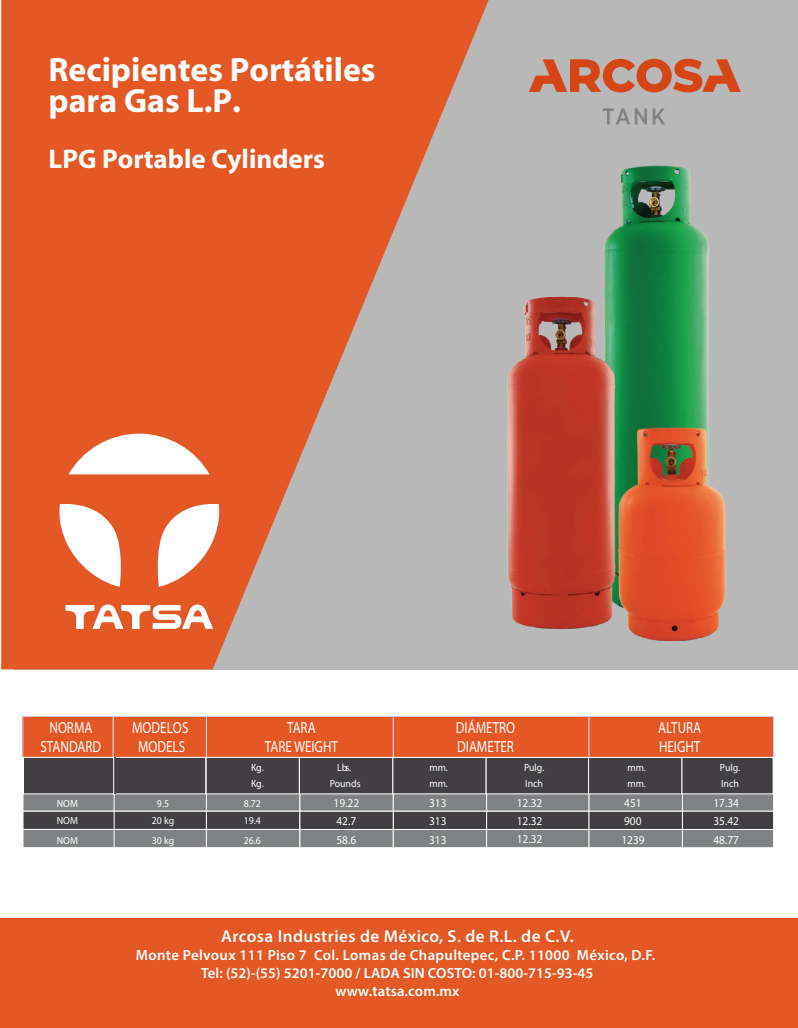
<style>
.page{position:relative;width:798px;height:1028px;background:#fff}
.page>*{position:absolute;margin:0;border:0;box-sizing:border-box;transform-origin:0 0}
.t1{font:700 33.75px/30.8px "Myriad";color:#fff}
.t2{font:700 27px "Myriad";color:#fff}
.t3{font:600 17.25px "Myriad Pro";letter-spacing:.025em;color:#fff}
.t4{font:16px/19.2px "Myriad Pro";color:#fff;text-align:center;scale:.81 1}
.t5{font:600 14.75px/17.8px "Myriad Pro";letter-spacing:.015em;color:#fff;text-align:center}
.t6{font:12px/17.9px "Myriad Pro";color:#fff;scale:.95 1}
.t7{font:10.5px/16px "Myriad Pro";color:#fff;scale:.95 1}
</style>
<div class="page">
<div style="left:0;top:918px;width:797px;height:110px;background:#e35825"></div>
<div style="left:13px;top:0;width:784px;height:669px;background:#b7b8b7"></div>
<svg style="left:1px;top:0;width:487px;height:669px;fill:#e35825"></svg>
<svg style="left:602px;top:108px;width:62px;height:16px"></svg>
<svg style="left:529px;top:59px;width:211px;height:33px"></svg>
<svg style="left:65px;top:604px;width:148px;height:25px;background:#f1ac93"></svg>
<svg style="left:69px;top:433px;width:140px;height:41px;background:#f6ccbd"></svg>
<svg style="left:55px;top:499px;width:70px;height:88px;background:#f1b199"></svg>
<svg style="left:154px;top:499px;width:69px;height:88px;background:#f2b29b"></svg>
<img style="left:507px;top:166px;width:218px;height:474px">
<div style="left:113px;top:716px;width:94px;height:42px;background:#e55724;border:1px solid #d5d2e7"></div>
<div style="left:23px;top:716px;width:90px;height:41px;background:#e55724"></div>
<div style="left:23px;top:716px;width:90px;height:41px;border:1px solid #d5d2e7"></div>
<div style="left:206px;top:716px;width:187px;height:42px;background:#e55724;border:1px solid #d5d2e7"></div>
<div style="left:393px;top:716px;width:196px;height:42px;background:#e55724;border:1px solid #d5d2e7"></div>
<div style="left:113px;top:792px;width:94px;height:19px;background:#7f8182"></div>
<div style="left:206px;top:792px;width:94px;height:19px;background:#7f8182"></div>
<div style="left:299px;top:792px;width:94px;height:19px;background:#7f8182"></div>
<div style="left:393px;top:792px;width:94px;height:19px;background:#7f8182"></div>
<div style="left:486px;top:792px;width:103px;height:19px;background:#7f8182"></div>
<div style="left:113px;top:810px;width:94px;height:20px;background:#413f42;border:1px solid #fff"></div>
<div style="left:206px;top:810px;width:94px;height:20px;background:#413f42;border:1px solid #fff"></div>
<div style="left:299px;top:810px;width:94px;height:20px;background:#413f42;border:1px solid #fff"></div>
<div style="left:393px;top:810px;width:94px;height:20px;background:#413f42;border:1px solid #fff"></div>
<div style="left:486px;top:810px;width:103px;height:20px;background:#413f42;border:1px solid #fff"></div>
<div style="left:113px;top:829px;width:94px;height:19px;background:#7f8182;border:1px solid #fff"></div>
<div style="left:206px;top:829px;width:94px;height:19px;background:#7f8182;border:1px solid #fff"></div>
<div style="left:299px;top:829px;width:94px;height:19px;background:#7f8182;border:1px solid #fff"></div>
<div style="left:393px;top:829px;width:94px;height:19px;background:#7f8182;border:1px solid #fff"></div>
<div style="left:486px;top:829px;width:103px;height:19px;background:#7f8182;border:1px solid #fff"></div>
<div style="left:23px;top:792px;width:91px;height:19px;background:#7f8182"></div>
<div style="left:23px;top:810px;width:91px;height:20px;background:#413f42;border:1px solid #fff"></div>
<div style="left:23px;top:829px;width:91px;height:19px;background:#7f8182;border:1px solid #fff"></div>
<div style="left:588px;top:716px;width:185px;height:42px;background:#e55724;border:1px solid #d5d2e7"></div>
<div style="left:588px;top:792px;width:94px;height:19px;background:#7f8182;border:1px solid #fff"></div>
<div style="left:682px;top:793px;width:91px;height:18px;background:#7f8182"></div>
<div style="left:588px;top:810px;width:94px;height:20px;background:#413f42;border:1px solid #fff"></div>
<div style="left:682px;top:811px;width:91px;height:18px;background:#413f42"></div>
<div style="left:681px;top:810px;width:92px;height:20px;border:1px solid #fff"></div>
<div style="left:588px;top:829px;width:94px;height:19px;background:#7f8182;border:1px solid #fff"></div>
<div style="left:682px;top:829px;width:91px;height:18px;background:#7f8182"></div>
<div style="left:681px;top:829px;width:92px;height:19px;border:1px solid #fff"></div>
<div style="left:114px;top:757px;width:93px;height:37px;background:#413f42"></div>
<div style="left:112px;top:757px;width:94px;height:37px;border:1px solid #fff"></div>
<div style="left:207px;top:757px;width:94px;height:37px;background:#413f42"></div>
<div style="left:205px;top:757px;width:95px;height:37px;border:1px solid #fff"></div>
<div style="left:299px;top:757px;width:94px;height:37px;background:#413f42;border:1px solid #fff"></div>
<div style="left:392px;top:757px;width:94px;height:37px;background:#413f42;border:1px solid #fff"></div>
<div style="left:485px;top:757px;width:104px;height:37px;background:#413f42;border:1px solid #fff"></div>
<div style="left:24px;top:757px;width:91px;height:37px;background:#413f42"></div>
<div style="left:22px;top:757px;width:92px;height:37px;border:1px solid #fff"></div>
<div style="left:588px;top:757px;width:94px;height:37px;background:#413f42;border:1px solid #fff"></div>
<div style="left:681px;top:757px;width:92px;height:37px;background:#413f42;border:1px solid #fff"></div>
<h1 class="t1" style="left:48px;top:56px;width:328px">Recipientes Portátiles para Gas L.P.</h1>
<h2 class="t2" style="left:48px;top:145px;width:278px">LPG Portable Cylinders</h2>
<p class="t4" style="left:41px;top:717px;width:76px">NORMA<br>STANDARD</p>
<p class="t4" style="left:265px;top:717px;width:92px">TARA<br>TARE WEIGHT</p>
<p class="t4" style="left:456px;top:717px;width:75px;text-align:left">DIÁMETRO<br>DIAMETER</p>
<p class="t4" style="left:658px;top:717px;width:54px;text-align:left">ALTURA<br>HEIGHT</p>
<p class="t7" style="left:251px;top:759px;width:15px">Kg.<br>Kg.</p>
<p class="t7" style="left:329px;top:759px;width:34px;text-align:center">Lbs.<br>Pounds</p>
<p class="t7" style="left:429px;top:759px;width:21px">mm. mm.</p>
<p class="t7" style="left:524px;top:759px;width:23px">Pulg.<br>Inch</p>
<p class="t7" style="left:627px;top:759px;width:21px">mm. mm.</p>
<p class="t7" style="left:719px;top:759px;width:23px">Pulg.<br>Inch</p>
<p class="t7" style="left:152px;top:794px;width:25px;line-height:17.4px;text-align:center">9.5<br>20 kg</p>
<p class="t4" style="left:132px;top:717px;width:71px">MODELOS<br>MODELS</p>
<p class="t6" style="left:333px;top:793px;width:29px">19.22</p>
<p class="t6" style="left:429px;top:794px;width:20px">313</p>
<p class="t6" style="left:516px;top:794px;width:29px;text-align:justify">12.32<br>12.32<br>12.32</p>
<p class="t6" style="left:623px;top:794px;width:20px">451<br>900</p>
<p class="t6" style="left:713px;top:794px;width:29px">17.34<br>35.42</p>
<p class="t7" style="left:57px;top:795px;width:24px">NOM</p>
<p class="t7" style="left:244px;top:795px;width:20px">8.72</p>
<p class="t7" style="left:57px;top:812px;width:24px">NOM</p>
<p class="t6" style="left:336px;top:811px;width:22px">42.7</p>
<p class="t6" style="left:429px;top:811px;width:20px">313</p>
<p class="t7" style="left:244px;top:812px;width:20px">19.4</p>
<p class="t7" style="left:57px;top:832px;width:24px">NOM</p>
<p class="t7" style="left:152px;top:832px;width:25px">30 kg</p>
<p class="t7" style="left:244px;top:832px;width:20px">26.6</p>
<p class="t6" style="left:336px;top:831px;width:22px">58.6</p>
<p class="t6" style="left:621px;top:831px;width:26px">1239</p>
<p class="t6" style="left:713px;top:830px;width:29px">48.77</p>
<p class="t6" style="left:429px;top:831px;width:20px">313</p>
<p class="t3" style="left:221px;top:925px;width:354px">Arcosa Industries de México, S. de R.L. de C.V.</p>
<p class="t5" style="left:136px;top:946px;width:520px">Monte Pelvoux 111 Piso 7 Col. Lomas de Chapultepec, C.P. 11000 México, D.F.<br>Tel: (52)-(55) 5201-7000 / LADA SIN COSTO: 01-800-715-93-45 www.tatsa.com.mx</p>
</div>
